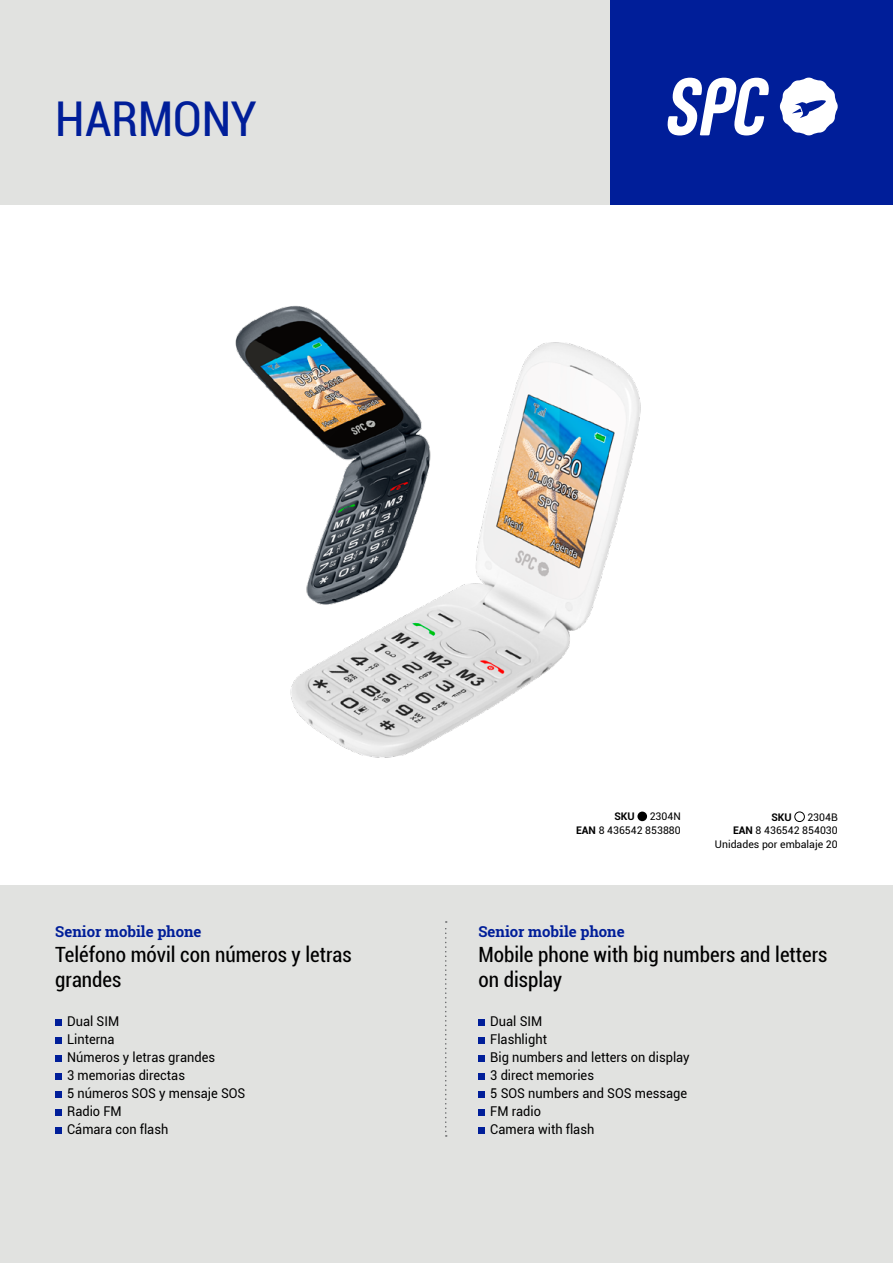
<style>
.page{position:relative;width:893px;height:1263px;background:#fff}
.page>*{position:absolute;margin:0;border:0;box-sizing:border-box;transform-origin:0 0}
.t1{font:condensed 48px "Roboto";color:#001e99}
.t2{font:condensed 21px/25.2px "Roboto";color:#000}
.t3{font:700 15px "Roboto Slab";color:#001e99}
.t4{font:13.5px/18px "Roboto";color:#000;scale:.95 1}
.t5{font:10.5px/13.5px "Roboto";color:#000;text-align:right}
.t6{font:700 10.5px "Roboto";color:#000}
.s1{font-weight:700}
</style>
<div class="page">
<div style="left:0;top:885px;width:893px;height:378px;background:#e1e2e0"></div>
<div style="left:609px;top:0;width:284px;height:204px;background:#001e99"></div>
<div style="left:0;top:0;width:609px;height:204px;background:#e1e2e0"></div>
<svg style="left:667px;top:78px;width:102px;height:57px"></svg>
<svg style="left:780px;top:77px;width:58px;height:59px"></svg>
<div style="left:55px;top:1019px;width:7px;height:7px;background:#001e99"></div>
<div style="left:55px;top:1037px;width:7px;height:7px;background:#001e99"></div>
<div style="left:55px;top:1055px;width:7px;height:7px;background:#001e99"></div>
<div style="left:55px;top:1073px;width:7px;height:7px;background:#001e99"></div>
<div style="left:55px;top:1091px;width:7px;height:7px;background:#001e99"></div>
<div style="left:55px;top:1109px;width:7px;height:7px;background:#001e99"></div>
<div style="left:55px;top:1127px;width:7px;height:7px;background:#001e99"></div>
<div style="left:478px;top:1019px;width:7px;height:7px;background:#001e99"></div>
<div style="left:478px;top:1037px;width:7px;height:7px;background:#001e99"></div>
<div style="left:478px;top:1055px;width:7px;height:7px;background:#001e99"></div>
<div style="left:478px;top:1073px;width:7px;height:7px;background:#001e99"></div>
<div style="left:478px;top:1091px;width:7px;height:7px;background:#001e99"></div>
<div style="left:478px;top:1109px;width:7px;height:7px;background:#001e99"></div>
<div style="left:478px;top:1127px;width:7px;height:7px;background:#001e99"></div>
<svg style="left:445px;top:921px;width:2px;height:216px"></svg>
<div style="left:637px;top:811px;width:10px;height:10px;background:#000;border-radius:50%"></div>
<div style="left:794px;top:811px;width:11px;height:11px;border:1px solid #000;border-radius:50%"></div>
<img style="left:86px;top:196px;width:718px;height:562px">
<h1 class="t1" style="left:55px;top:85px;width:203px">HARMONY</h1>
<p class="t3" style="left:55px;top:921px;width:148px">Senior mobile phone</p>
<h2 class="t2" style="left:55px;top:941px;width:298px">Teléfono móvil con números y letras grandes</h2>
<p class="t4" style="left:67px;top:1012px;width:189px">Dual SIM<br>Linterna<br>Números y letras grandes<br>3 memorias directas<br>5 números SOS y mensaje SOS<br>Radio FM<br>Cámara con flash</p>
<p class="t5" style="left:576px;top:809px;width:106px">2304N<br><span class="s1">EAN</span> 8 436542 853880</p>
<p class="t6" style="left:771px;top:810px;width:22px">SKU</p>
<p class="t6" style="left:614px;top:809px;width:22px">SKU</p>
<p class="t5" style="left:715px;top:810px;width:124px">2304B<br><span class="s1">EAN</span> 8 436542 854030<br>Unidades por embalaje 20</p>
<p class="t3" style="left:478px;top:921px;width:148px">Senior mobile phone</p>
<h2 class="t2" style="left:478px;top:941px;width:351px">Mobile phone with big numbers and letters on display</h2>
<p class="t4" style="left:490px;top:1012px;width:211px">Dual SIM<br>Flashlight<br>Big numbers and letters on display<br>3 direct memories<br>5 SOS numbers and SOS message<br>FM radio<br>Camera with flash</p>
</div>
